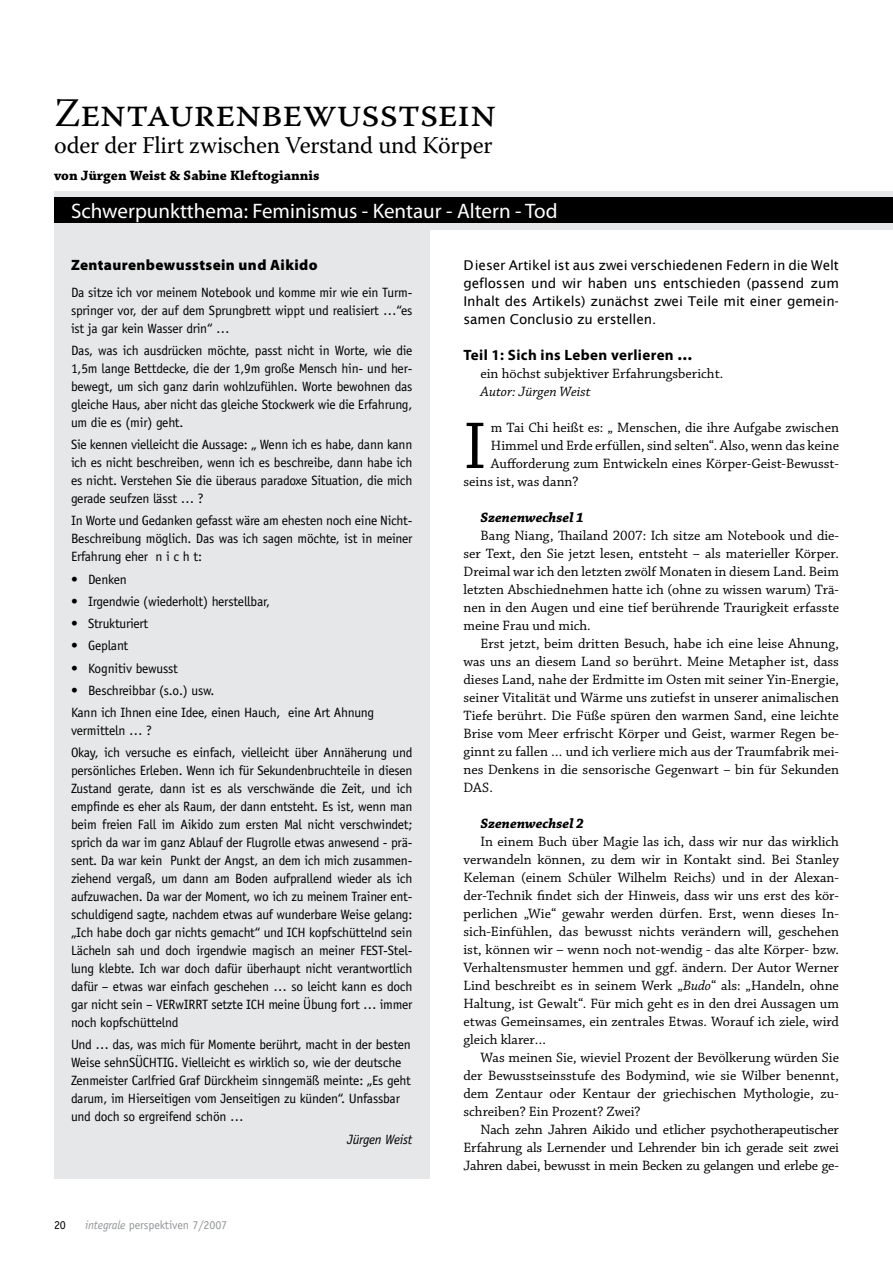
<style>
.page{position:relative;width:893px;height:1263px;background:#fff}
.page>*{position:absolute;margin:0;border:0;box-sizing:border-box;transform-origin:0 0}
.t1{font:69.6px "Chaparral Pro";color:#000}
.t2{font:40.5px "Warnock Pro";letter-spacing:-.01em;color:#000}
.t3{font:24px "Warnock Pro";letter-spacing:-.01em;color:#000}
.t4{font:21px "Myriad Pro";color:#fff}
.t5{font:900 15px "Myriad Pro";letter-spacing:.025em;color:#000}
.t6{font:700 15px "Myriad Pro";letter-spacing:.025em;color:#000}
.t7{font:14.25px/18px "Chaparral Pro";color:#000;text-align:justify}
.t8{font:700 14.25px "Chaparral Pro";color:#000}
.t9{font:italic 700 14.25px "Chaparral Pro";color:#000}
.t10{font:italic 14.25px "Chaparral Pro";color:#000}
.t11{font:13.5px/18px "Officina Sans";letter-spacing:-.015em;color:#000;text-align:justify}
.t12{font:13.5px/18px "Lucida Sans";letter-spacing:-.01em;color:#000;text-align:justify}
.t13{font:italic 13.5px "Officina Sans";letter-spacing:-.015em;color:#000}
.t14{font:12px "Officina Sans";letter-spacing:-.01em;color:#939598}
.t15{font:12px "Officina Sans";color:#000}
.s1{font-weight:900}
.s2{font-style:italic}
</style>
<div class="page">
<div style="left:54px;top:230px;width:375px;height:949px;background:#e6e7e8"></div>
<div style="left:54px;top:191px;width:839px;height:39px;background:#e6e7e8"></div>
<div style="left:54px;top:197px;width:839px;height:26px;background:#000"></div>
<h2 class="t2" style="left:54px;top:88px;width:444px">Zentaurenbewusstsein</h2>
<h3 class="t3" style="left:54px;top:131px;width:440px">oder der Flirt zwischen Verstand und Körper</h3>
<p class="t8" style="left:54px;top:167px;width:267px">von Jürgen Weist &amp; Sabine Kleftogiannis</p>
<h3 class="t4" style="left:71px;top:198px;width:488px">Schwerpunktthema: Feminismus - Kentaur - Altern - Tod</h3>
<p class="t5" style="left:71px;top:255px;width:248px">Zentaurenbewusstsein und Aikido</p>
<p class="t11" style="left:71px;top:283px;width:343px">Da sitze ich vor meinem Notebook und komme mir wie ein Turm&shy;springer vor, der auf dem Sprungbrett wippt und realisiert …“es ist ja gar kein Wasser drin“ …</p>
<p class="t11" style="left:71px;top:341px;width:343px">Das, was ich ausdrücken möchte, passt nicht in Worte, wie die 1,5m lange Bettdecke, die der 1,9m große Mensch hin- und her&shy;bewegt, um sich ganz darin wohlzufühlen. Worte bewohnen das gleiche Haus, aber nicht das gleiche Stockwerk wie die Erfahrung, um die es (mir) geht.</p>
<p class="t11" style="left:71px;top:435px;width:343px">Sie kennen vielleicht die Aussage: „ Wenn ich es habe, dann kann ich es nicht beschreiben, wenn ich es beschreibe, dann habe ich es nicht. Verstehen Sie die überaus paradoxe Situation, die mich gerade seufzen lässt … ?</p>
<p class="t11" style="left:71px;top:512px;width:343px">In Worte und Gedanken gefasst wäre am ehesten noch eine Nicht-Beschreibung möglich. Das was ich sagen möchte, ist in meiner Erfahrung eher n i c h t:</p>
<p class="t11" style="left:71px;top:570px;width:57px">• Denken</p>
<p class="t11" style="left:71px;top:592px;width:201px">• Irgendwie (wiederholt) herstellbar,</p>
<p class="t11" style="left:71px;top:614px;width:79px">• Strukturiert</p>
<p class="t11" style="left:71px;top:637px;width:59px">• Geplant</p>
<p class="t11" style="left:71px;top:659px;width:109px">• Kognitiv bewusst</p>
<p class="t11" style="left:71px;top:679px;width:305px;line-height:22.2px">• Beschreibbar (s.o.) usw.<br>Kann ich Ihnen eine Idee, einen Hauch, eine Art Ahnung</p>
<p class="t11" style="left:71px;top:719px;width:343px;line-height:22.2px">vermitteln … ?<br>Okay, ich versuche es einfach, vielleicht über Annäherung und</p>
<p class="t11" style="left:71px;top:762px;width:343px">persönliches Erleben. Wenn ich für Sekundenbruchteile in diesen Zustand gerate, dann ist es als verschwände die Zeit, und ich empfinde es eher als Raum, der dann entsteht. Es ist, wenn man beim freien Fall im Aikido zum ersten Mal nicht verschwindet; sprich da war im ganz Ablauf der Flugrolle etwas anwesend - prä&shy;sent. Da war kein Punkt der Angst, an dem ich mich zusammen&shy;ziehend vergaß, um dann am Boden aufprallend wieder als ich aufzuwachen. Da war der Moment, wo ich zu meinem Trainer ent&shy;schuldigend sagte, nachdem etwas auf wunderbare Weise gelang: „Ich habe doch gar nichts gemacht“ und ICH kopfschüttelnd sein Lächeln sah und doch irgendwie magisch an meiner FEST-Stel&shy;lung klebte. Ich war doch dafür überhaupt nicht verantwortlich dafür – etwas war einfach geschehen … so leicht kann es doch gar nicht sein – VERwIRRT setzte ICH meine Übung fort … immer noch kopfschüttelnd</p>
<p class="t11" style="left:71px;top:1036px;width:341px;text-align:left">Und … das, was mich für Momente berührt, macht in der besten Weise sehnSÜCHTIG. Vielleicht es wirklich so, wie der deutsche Zenmeister Carlfried Graf Dürckheim sinngemäß meinte: „Es geht darum, im Hierseitigen vom Jenseitigen zu künden“. Unfassbar und doch so ergreifend schön …</p>
<p class="t13" style="left:347px;top:1131px;width:67px">Jürgen Weist</p>
<p class="t12" style="left:463px;top:256px;width:377px">D ieser Artikel ist aus zwei verschiedenen Federn in die Welt geflossen und wir haben uns entschieden (passend zum Inhalt des Artikels) zunächst zwei Teile mit einer gemein&shy;samen Conclusio zu erstellen.</p>
<p class="t6" style="left:463px;top:345px;width:231px">Teil 1: Sich ins Leben verlieren <span class="s1">…</span></p>
<p class="t7" style="left:480px;top:365px;width:244px">ein höchst subjektiver Erfahrungsbericht.</p>
<p class="t10" style="left:480px;top:384px;width:112px">Autor: Jürgen Weist</p>
<h1 class="t1" style="left:463px;top:407px;width:24px">I</h1>
<p class="t7" style="left:491px;top:419px;width:349px">m Tai Chi heißt es: „ Menschen, die ihre Aufgabe zwischen</p>
<p class="t7" style="left:491px;top:437px;width:350px">Himmel und Erde erfüllen, sind selten“. Also, wenn das keine</p>
<p class="t7" style="left:491px;top:455px;width:350px">Aufforderung zum Entwickeln eines Körper-Geist-Bewusst-</p>
<p class="t7" style="left:463px;top:473px;width:117px">seins ist, was dann?</p>
<p class="t9" style="left:480px;top:509px;width:105px">Szenenwechsel 1</p>
<p class="t7" style="left:463px;top:527px;width:377px;text-indent:17px">Bang Niang, Thailand 2007: Ich sitze am Notebook und die&shy;ser Text, den Sie jetzt lesen, entsteht – als materieller Körper.<br>Dreimal war ich den letzten zwölf Monaten in diesem Land. Beim letzten Abschiednehmen hatte ich (ohne zu wissen warum) Trä&shy;nen in den Augen und eine tief berührende Traurigkeit erfasste meine Frau und mich.</p>
<p class="t7" style="left:463px;top:635px;width:377px;text-indent:17px">Erst jetzt, beim dritten Besuch, habe ich eine leise Ahnung, was uns an diesem Land so berührt. Meine Metapher ist, dass dieses Land, nahe der Erdmitte im Osten mit seiner Yin-Energie, seiner Vitalität und Wärme uns zutiefst in unserer animalischen Tiefe berührt. Die Füße spüren den warmen Sand, eine leichte Brise vom Meer erfrischt Körper und Geist, warmer Regen be&shy;ginnt zu fallen … und ich verliere mich aus der Traumfabrik mei&shy;nes Denkens in die sensorische Gegenwart – bin für Sekunden DAS.</p>
<p class="t9" style="left:480px;top:815px;width:105px">Szenenwechsel 2</p>
<p class="t7" style="left:463px;top:833px;width:377px;text-indent:17px">In einem Buch über Magie las ich, dass wir nur das wirklich verwandeln können, zu dem wir in Kontakt sind. Bei Stanley Keleman (einem Schüler Wilhelm Reichs) und in der Alexan&shy;der-Technik findet sich der Hinweis, dass wir uns erst des kör&shy;perlichen „Wie“ gewahr werden dürfen. Erst, wenn dieses In&shy;sich-Einfühlen, das bewusst nichts verändern will, geschehen ist, können wir – wenn noch not-wendig - das alte Körper- bzw.<br>Verhaltensmuster hemmen und ggf. ändern. Der Autor Werner Lind beschreibt es in seinem Werk „<span class="s2">Budo</span>“ als: „Handeln, ohne Haltung, ist Gewalt“. Für mich geht es in den drei Aussagen um etwas Gemeinsames, ein zentrales Etwas. Worauf ich ziele, wird gleich klarer…</p>
<p class="t7" style="left:463px;top:1049px;width:377px;text-indent:17px">Was meinen Sie, wieviel Prozent der Bevölkerung würden Sie der Bewusstseinsstufe des Bodymind, wie sie Wilber benennt, dem Zentaur oder Kentaur der griechischen Mythologie, zu&shy;schreiben? Ein Prozent? Zwei?</p>
<p class="t7" style="left:463px;top:1121px;width:377px;text-indent:17px">Nach zehn Jahren Aikido und etlicher psychotherapeutischer Erfahrung als Lernender und Lehrender bin ich gerade seit zwei Jahren dabei, bewusst in mein Becken zu gelangen und erlebe ge-</p>
<p class="t15" style="left:54px;top:1218px;width:13px">20</p>
<p class="t14" style="left:85px;top:1218px;width:144px"><span class="s2">integrale</span> perspektiven 7/2007</p>
</div>
